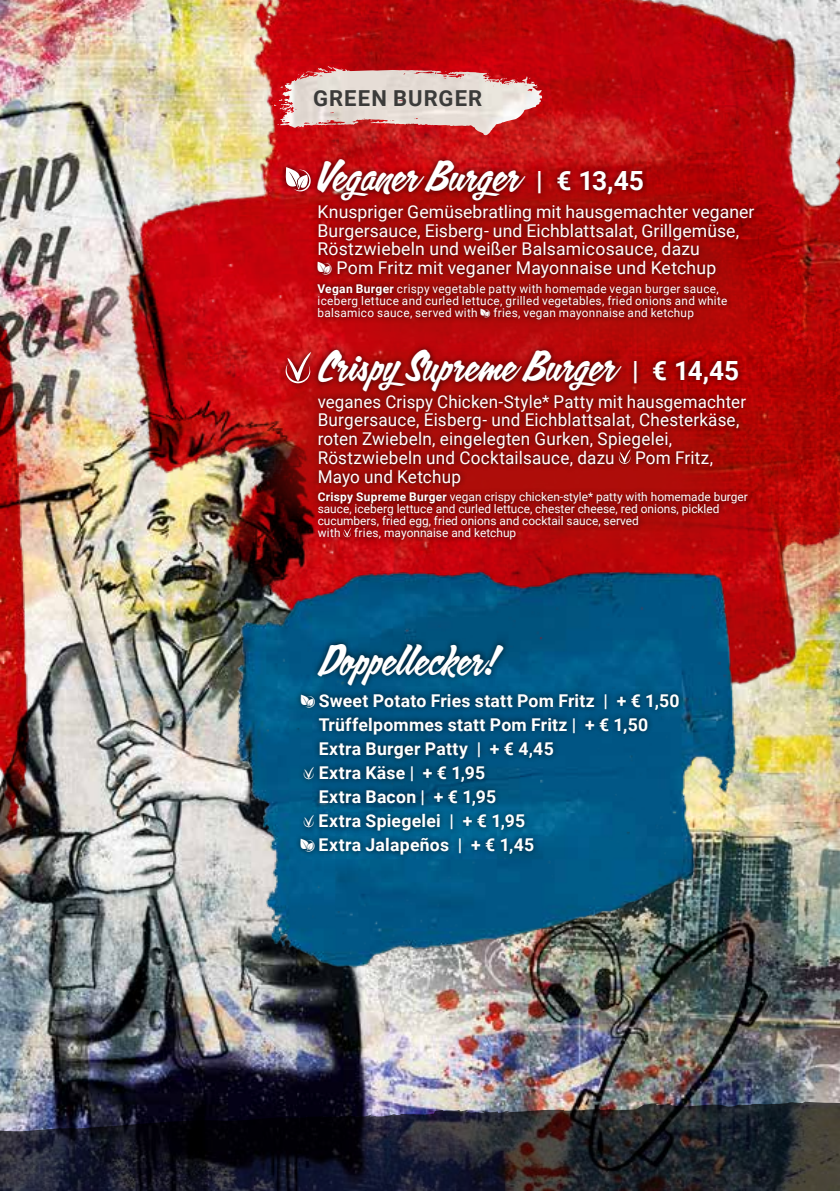
<style>
.page{position:relative;width:840px;height:1191px;background:#fff}
.page>*{position:absolute;margin:0;border:0;box-sizing:border-box;transform-origin:0 0}
.t1{font:39.6px "Calgary Script OT";letter-spacing:.01em;color:#fff}
.t2{font:700 22px "Roboto";letter-spacing:.05em;color:#3b3b3a}
.t3{font:17.6px/18.8px "Roboto";letter-spacing:.01em;color:#fff;scale:.96 1}
.t4{font:17.6px/18.6px "Roboto";letter-spacing:.01em;color:#fff}
.t5{font:700 17.6px "Roboto";letter-spacing:.015em;color:#fff}
.t6{font:12px/12px "Roboto";color:#fff}
.t7{font:12px/12px "Roboto";letter-spacing:.025em;color:#fff}
.s1{font-family:"Roboto";font-weight:700;font-size:26.4px}
.s2{font-family:"Celona Pikto Extrablatt"}
.s3{font-weight:700}
.s4{font-family:"Celona Pikto Extrablatt";font-weight:400}
</style>
<div class="page">
<img style="left:771px;top:799px;width:68px;height:302px">
<img style="left:214px;top:0;width:625px;height:799px">
<img style="left:0;top:0;width:214px;height:1101px">
<svg style="left:0;top:1101px;width:839px;height:90px;background:#1f202a"></svg>
<svg style="left:292px;top:173px;width:491px;height:194px;background:#b60507"></svg>
<svg style="left:250px;top:334px;width:500px;height:188px;background:#aa1113"></svg>
<div style="left:279px;top:153px;width:481px;height:172px;background:#000;opacity:.75"></div>
<svg style="left:285px;top:167px;width:25px;height:24px"></svg>
<img style="left:287px;top:66px;width:49px;height:19px">
<img style="left:207px;top:522px;width:564px;height:590px">
<div style="left:294px;top:637px;width:391px;height:224px;background:#000;opacity:.75"></div>
<div style="left:278px;top:344px;width:475px;height:202px;background:#000;opacity:.75"></div>
<svg style="left:618px;top:449px;width:12px;height:15px"></svg>
<svg style="left:343px;top:527px;width:8px;height:10px"></svg>
<svg style="left:285px;top:352px;width:26px;height:31px"></svg>
<h2 class="t2" style="left:313px;top:83px;width:171px">GREEN BURGER</h2>
<h1 class="t1" style="left:317px;top:151px;width:328px">Veganer Burger <span class="s1">| € 13,45</span></h1>
<h3 class="t4" style="left:317px;top:202px;width:438px">Knuspriger Gemüsebratling mit hausgemachter veganer Burgersauce, Eisberg- und Eichblattsalat, Grillgemüse, Röstzwiebeln und weißer Balsamicosauce, dazu<br><span class="s2">V</span> Pom Fritz mit veganer Mayonnaise und Ketchup</h3>
<p class="t7" style="left:317px;top:282px;width:411px"><span class="s3">Vegan Burger</span> crispy vegetable patty with homemade vegan burger sauce, iceberg lettuce and curled lettuce, grilled vegetables, fried onions and white balsamico sauce, served with <span class="s2">V</span> fries, vegan mayonnaise and ketchup</p>
<h1 class="t1" style="left:317px;top:341px;width:422px">Crispy Supreme Burger <span class="s1">| € 14,45</span></h1>
<h3 class="t3" style="left:317px;top:391px;width:447px">veganes Crispy Chicken-Style* Patty mit hausgemachter Burgersauce, Eisberg- und Eichblattsalat, Chesterkäse, roten Zwiebeln, eingelegten Gurken, Spiegelei, Röstzwiebeln und Cocktailsauce, dazu Pom Fritz, Mayo und Ketchup</h3>
<p class="t6" style="left:317px;top:490px;width:431px"><span class="s3">Crispy Supreme Burger</span> vegan crispy chicken-style* patty with homemade burger sauce, iceberg lettuce and curled lettuce, chester cheese, red onions, pickled cucumbers, fried egg, fried onions and cocktail sauce, served<br>with fries, mayonnaise and ketchup</p>
<h1 class="t1" style="left:318px;top:634px;width:178px">Doppellecker!</h1>
<h3 class="t5" style="left:300px;top:688px;width:380px"><span class="s4">V</span> Sweet Potato Fries statt Pom Fritz | + € 1,50</h3>
<h3 class="t5" style="left:318px;top:712px;width:331px">Trüffelpommes statt Pom Fritz | + € 1,50</h3>
<h3 class="t5" style="left:318px;top:736px;width:236px">Extra Burger Patty | + € 4,45</h3>
<h3 class="t5" style="left:302px;top:760px;width:184px"><span class="s4">v</span> Extra Käse | + € 1,95</h3>
<h3 class="t5" style="left:318px;top:784px;width:179px">Extra Bacon | + € 1,95</h3>
<h3 class="t5" style="left:302px;top:808px;width:224px"><span class="s4">v</span> Extra Spiegelei | + € 1,95</h3>
<h3 class="t5" style="left:300px;top:832px;width:235px"><span class="s4">V</span> Extra Jalapeños | + € 1,45</h3>
</div>
